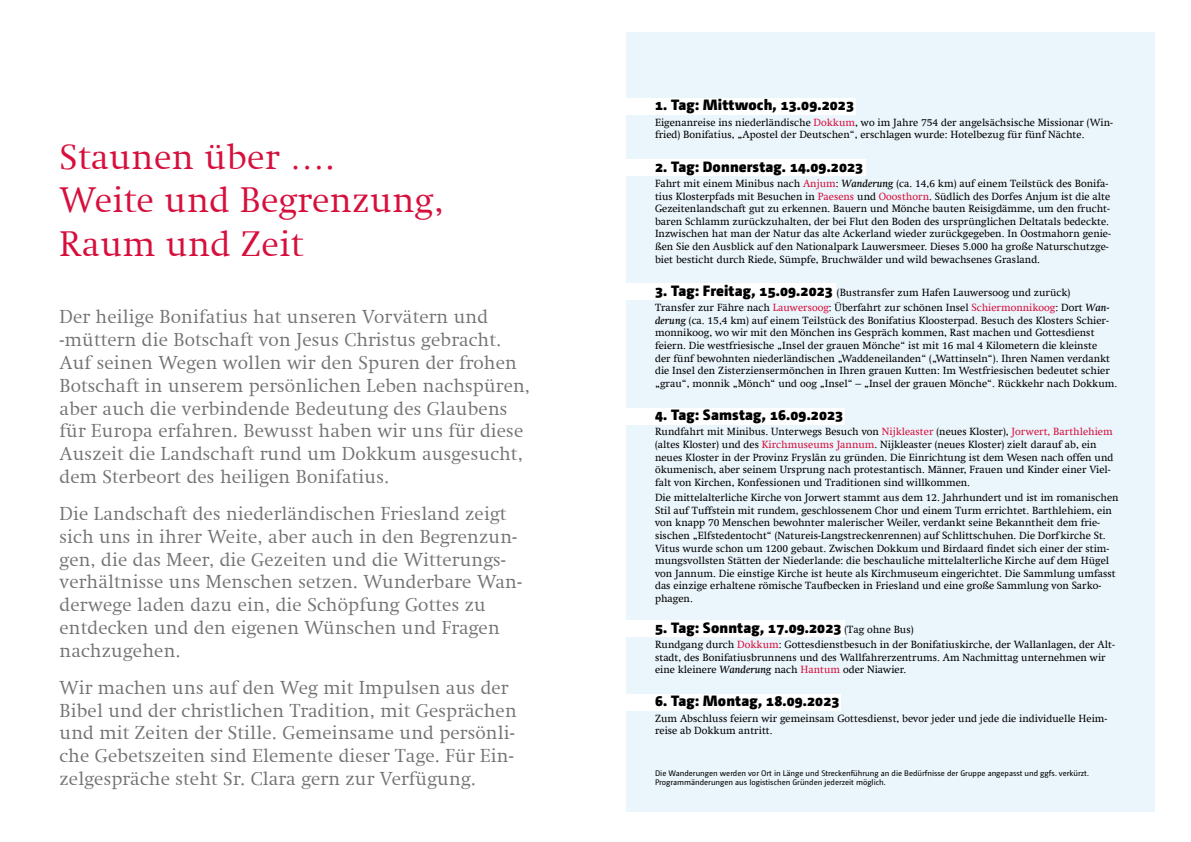
<style>
.page{position:relative;width:1191px;height:842px;background:#fff}
.page>*{position:absolute;margin:0;border:0;box-sizing:border-box;transform-origin:0 0}
.t1{font:300 35.9px/43.9px "Swift Com";letter-spacing:.01em;color:#d60f3c}
.t2{font:300 19px/22.8px "Swift Com";letter-spacing:.01em;color:#727271}
.t3{font:900 15px "Camingo Dos Pro";letter-spacing:.01em;color:#000}
.t4{font:10.5px/12.6px "Swift Com";color:#000}
.t5{font:8px/9.6px "Camingo Dos Pro";color:#000}
.s1{color:#d60f3c}
.s2{font-weight:500;font-style:italic}
.s3{font-family:"Camingo Dos Pro";font-weight:900;font-size:15px}
.s4{font-family:"Swift Com";font-weight:400;font-size:10.5px}
</style>
<div class="page">
<div style="left:627px;top:33px;width:528px;height:779px;background:#ebf6fc"></div>
<div style="left:595px;top:98px;width:260px;height:17px;background:#fff"></div>
<div style="left:605px;top:159px;width:260px;height:17px;background:#fff"></div>
<div style="left:575px;top:283px;width:261px;height:17px;background:#fff"></div>
<div style="left:584px;top:408px;width:260px;height:16px;background:#fff"></div>
<div style="left:584px;top:620px;width:260px;height:17px;background:#fff"></div>
<div style="left:580px;top:694px;width:260px;height:17px;background:#fff"></div>
<h1 class="t1" style="left:60px;top:135px;width:386px">Staunen über ….<br>Weite und Begrenzung,<br>Raum und Zeit</h1>
<p class="t2" style="left:60px;top:306px;width:472px">Der heilige Bonifatius hat unseren Vorvätern und -müttern die Botschaft von Jesus Christus gebracht.<br>Auf seinen Wegen wollen wir den Spuren der frohen Botschaft in unserem persönlichen Leben nachspüren, aber auch die verbindende Bedeutung des Glaubens für Europa erfahren. Bewusst haben wir uns für diese Auszeit die Landschaft rund um Dokkum ausgesucht, dem Sterbeort des heiligen Bonifatius.</p>
<p class="t2" style="left:60px;top:502px;width:464px">Die Landschaft des niederländischen Friesland zeigt sich uns in ihrer Weite, aber auch in den Begrenzun&shy;gen, die das Meer, die Gezeiten und die Witterungs&shy;verhältnisse uns Menschen setzen. Wunderbare Wan&shy;derwege laden dazu ein, die Schöpfung Gottes zu entdecken und den eigenen Wünschen und Fragen nachzugehen.</p>
<p class="t2" style="left:60px;top:676px;width:459px">Wir machen uns auf den Weg mit Impulsen aus der Bibel und der christlichen Tradition, mit Gesprächen und mit Zeiten der Stille. Gemeinsame und persönli&shy;che Gebetszeiten sind Elemente dieser Tage. Für Ein&shy;zelgespräche steht Sr. Clara gern zur Verfügung.</p>
<h3 class="t3" style="left:655px;top:96px;width:200px">1. Tag: Mittwoch, 13.09.2023</h3>
<p class="t4" style="left:655px;top:116px;width:459px">Eigenanreise ins niederländische <span class="s1">Dokkum</span>, wo im Jahre 754 der angelsächsische Missionar (Win&shy;fried) Bonifatius, „Apostel der Deutschen“, erschlagen wurde: Hotelbezug für fünf Nächte.</p>
<h3 class="t3" style="left:655px;top:157px;width:210px">2. Tag: Donnerstag. 14.09.2023</h3>
<p class="t4" style="left:655px;top:177px;width:457px">Fahrt mit einem Minibus nach <span class="s1">Anjum</span>: <span class="s2">Wanderung</span> (ca. 14,6 km) auf einem Teilstück des Bonifa&shy;tius Klosterpfads mit Besuchen in <span class="s1">Paesens</span> und <span class="s1">Ooosthorn</span>. Südlich des Dorfes Anjum ist die alte Gezeitenlandschaft gut zu erkennen. Bauern und Mönche bauten Reisigdämme, um den frucht&shy;baren Schlamm zurückzuhalten, der bei Flut den Boden des ursprünglichen Deltatals bedeckte.<br>Inzwischen hat man der Natur das alte Ackerland wieder zurückgegeben. In Oostmahorn genie&shy;ßen Sie den Ausblick auf den Nationalpark Lauwersmeer. Dieses 5.000 ha große Naturschutzge&shy;biet besticht durch Riede, Sümpfe, Bruchwälder und wild bewachsenes Grasland.</p>
<p class="t4" style="left:655px;top:284px;width:456px;line-height:15.4px"><span class="s3">3. Tag: Freitag, 15.09.2023</span> (Bustransfer zum Hafen Lauwersoog und zurück)<br>Transfer zur Fähre nach <span class="s1">Lauwersoog</span>: Überfahrt zur schönen Insel <span class="s1">Schiermonnikoog</span>: Dort <span class="s2">Wan-</span></p>
<p class="t4" style="left:655px;top:314px;width:464px"><span class="s2">derung</span> (ca. 15,4 km) auf einem Teilstück des Bonifatius Kloosterpad. Besuch des Klosters Schier&shy;monnikoog, wo wir mit den Mönchen ins Gespräch kommen, Rast machen und Gottesdienst feiern. Die westfriesische „Insel der grauen Mönche“ ist mit 16 mal 4 Kilometern die kleinste<br>der fünf bewohnten niederländischen „Waddeneilanden“ („Wattinseln“). Ihren Namen verdankt die Insel den Zisterziensermönchen in Ihren grauen Kutten: Im Westfriesischen bedeutet schier „grau“, monnik „Mönch“ und oog „Insel“ – „Insel der grauen Mönche“. Rückkehr nach Dokkum.</p>
<h3 class="t3" style="left:655px;top:405px;width:190px">4. Tag: Samstag, 16.09.2023</h3>
<p class="t4" style="left:655px;top:425px;width:460px">Rundfahrt mit Minibus. Unterwegs Besuch von <span class="s1">Nijkleaster</span> (neues Kloster), <span class="s1">Jorwert, Barthlehiem </span>(altes Kloster) und des <span class="s1">Kirchmuseums Jannum</span>. Nijkleaster (neues Kloster) zielt darauf ab, ein neues Kloster in der Provinz Fryslân zu gründen. Die Einrichtung ist dem Wesen nach offen und ökumenisch, aber seinem Ursprung nach protestantisch. Männer, Frauen und Kinder einer Viel&shy;falt von Kirchen, Konfessionen und Traditionen sind willkommen.</p>
<p class="t4" style="left:655px;top:491px;width:465px">Die mittelalterliche Kirche von Jorwert stammt aus dem 12. Jahrhundert und ist im romanischen Stil auf Tuffstein mit rundem, geschlossenem Chor und einem Turm errichtet. Barthlehiem, ein von knapp 70 Menschen bewohnter malerischer Weiler, verdankt seine Bekanntheit dem frie&shy;sischen „Elfstedentocht“ (Natureis-Langstreckenrennen) auf Schlittschuhen. Die Dorfkirche St.<br>Vitus wurde schon um 1200 gebaut. Zwischen Dokkum und Birdaard findet sich einer der stim&shy;mungsvollsten Stätten der Niederlande: die beschauliche mittelalterliche Kirche auf dem Hügel von Jannum. Die einstige Kirche ist heute als Kirchmuseum eingerichtet. Die Sammlung umfasst das einzige erhaltene römische Taufbecken in Friesland und eine große Sammlung von Sarko&shy;phagen.</p>
<h3 class="t3" style="left:655px;top:618px;width:260px">5. Tag: Sonntag, 17.09.2023 <span class="s4">(Tag ohne Bus)</span></h3>
<p class="t4" style="left:655px;top:638px;width:461px">Rundgang durch <span class="s1">Dokkum</span>: Gottesdienstbesuch in der Bonifatiuskirche, der Wallanlagen, der Alt&shy;stadt, des Bonifatiusbrunnens und des Wallfahrerzentrums. Am Nachmittag unternehmen wir eine kleinere <span class="s2">Wanderung</span> nach <span class="s1">Hantum</span> oder Niawier.</p>
<h3 class="t3" style="left:655px;top:692px;width:186px">6. Tag: Montag, 18.09.2023</h3>
<p class="t4" style="left:655px;top:712px;width:454px">Zum Abschluss feiern wir gemeinsam Gottesdienst, bevor jeder und jede die individuelle Heim&shy;reise ab Dokkum antritt.</p>
<p class="t5" style="left:655px;top:768px;width:435px">Die Wanderungen werden vor Ort in Länge und Streckenführung an die Bedürfnisse der Gruppe angepasst und ggfs. verkürzt.<br>Programmänderungen aus logistischen Gründen jederzeit möglich.</p>
</div>
